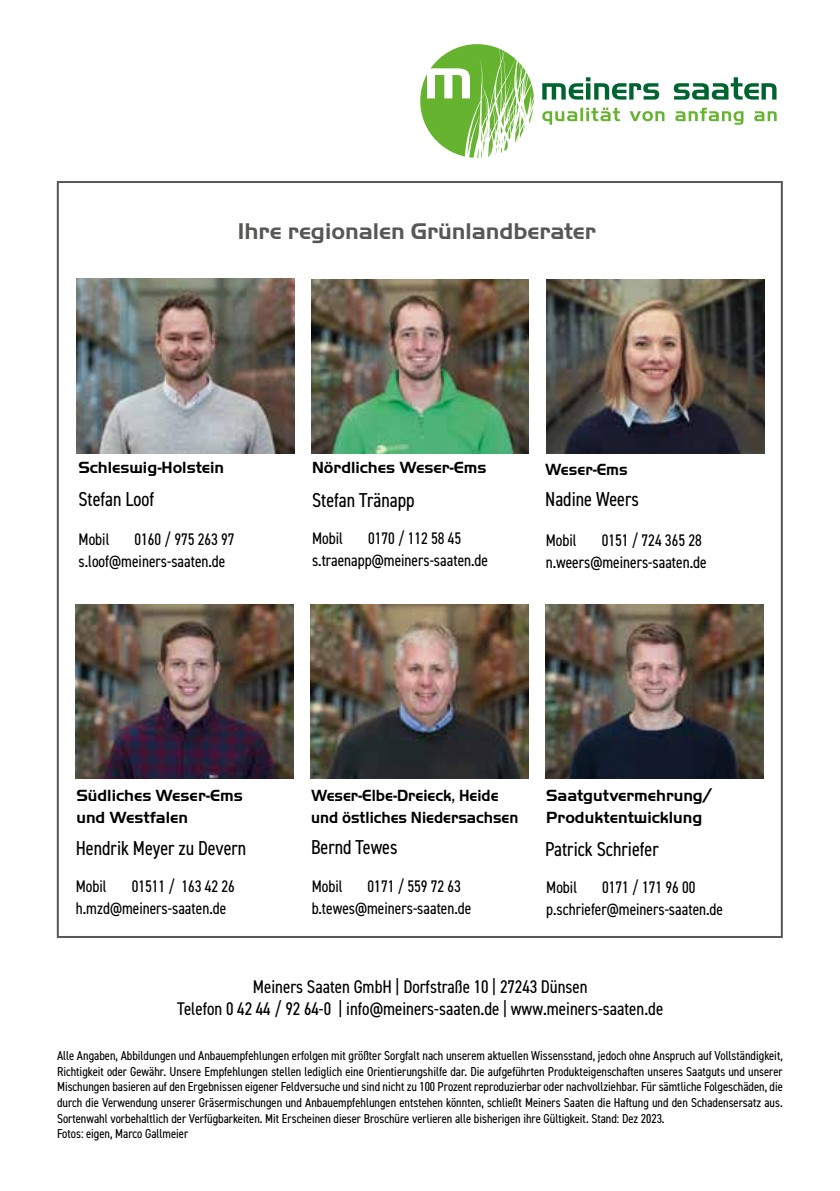
<style>
.page{position:relative;width:840px;height:1191px;background:#fff}
.page>*{position:absolute;margin:0;border:0;box-sizing:border-box;transform-origin:0 0}
.t1{font:700 23.6px "Handel Got D";color:#575756}
.t2{font:condensed 20.2px "DIN2014";color:#000}
.t3{font:condensed 18.4px/22px "DIN2014";color:#000;text-align:center}
.t4{font:condensed 16.8px/22px "DIN2014";color:#000}
.t5{font:700 16.8px/22px "Handel Got D";color:#000}
.t6{font:700 16.8px/22px "Handel Got D";color:#000;scale:.92 1}
.t7{font:700 16.8px "Handel Got D";color:#000;scale:.93 1}
.t8{font:condensed 13px/15.6px "DIN2014";color:#000}
</style>
<div class="page">
<img style="left:76px;top:279px;width:218px;height:174px">
<svg style="left:420px;top:44px;width:113px;height:114px"></svg>
<svg style="left:542px;top:77px;width:234px;height:23px"></svg>
<svg style="left:542px;top:108px;width:234px;height:17px"></svg>
<img style="left:76px;top:604px;width:217px;height:175px">
<img style="left:311px;top:279px;width:217px;height:174px">
<img style="left:311px;top:604px;width:217px;height:175px">
<img style="left:546px;top:279px;width:217px;height:174px">
<img style="left:545px;top:604px;width:217px;height:175px">
<h1 class="t1" style="left:238px;top:218px;width:359px">Ihre regionalen Grünlandberater</h1>
<p class="t5" style="left:78px;top:457px;width:147px">Schleswig-Holstein</p>
<h2 class="t2" style="left:78px;top:485px;width:77px">Stefan Loof</h2>
<p class="t5" style="left:312px;top:457px;width:176px">Nördliches Weser-Ems</p>
<h2 class="t2" style="left:312px;top:486px;width:104px">Stefan Tränapp</h2>
<p class="t7" style="left:545px;top:460px;width:90px">Weser-Ems</p>
<h2 class="t2" style="left:545px;top:485px;width:95px">Nadine Weers</h2>
<p class="t4" style="left:78px;top:528px;width:157px;text-indent:56px">0160 / 975 263 97 s.loof@meiners-saaten.de</p>
<p class="t4" style="left:78px;top:528px;width:32px">Mobil</p>
<p class="t4" style="left:312px;top:526px;width:177px;text-indent:56px">0170 / 112 58 45 s.traenapp@meiners-saaten.de</p>
<p class="t4" style="left:312px;top:526px;width:32px">Mobil</p>
<p class="t4" style="left:545px;top:528px;width:162px;text-align:right">0151 / 724 365 28 n.weers@meiners-saaten.de</p>
<p class="t4" style="left:545px;top:528px;width:32px">Mobil</p>
<p class="t5" style="left:76px;top:784px;width:168px">Südliches Weser-Ems und Westfalen</p>
<p class="t6" style="left:311px;top:784px;width:227px">Weser-Elbe-Dreieck, Heide und östliches Niedersachsen</p>
<p class="t5" style="left:546px;top:784px;width:167px">Saatgutvermehrung/<br>Produktentwicklung</p>
<h2 class="t2" style="left:76px;top:834px;width:172px">Hendrik Meyer zu Devern</h2>
<h2 class="t2" style="left:311px;top:833px;width:88px">Bernd Tewes</h2>
<h2 class="t2" style="left:545px;top:835px;width:115px">Patrick Schriefer</h2>
<p class="t4" style="left:76px;top:875px;width:161px;text-indent:56px">01511 / 163 42 26 h.mzd@meiners-saaten.de</p>
<p class="t4" style="left:76px;top:875px;width:32px">Mobil</p>
<p class="t4" style="left:311px;top:875px;width:161px;text-indent:56px">0171 / 559 72 63 b.tewes@meiners-saaten.de</p>
<p class="t4" style="left:311px;top:875px;width:32px">Mobil</p>
<p class="t4" style="left:546px;top:875px;width:178px;text-indent:56px">0171 / 171 96 00 p.schriefer@meiners-saaten.de</p>
<p class="t4" style="left:546px;top:875px;width:32px">Mobil</p>
<h3 class="t3" style="left:177px;top:975px;width:487px">Meiners Saaten GmbH | Dorfstraße 10 | 27243 Dünsen<br>Telefon 0 42 44 / 92 64-0 | info@meiners-saaten.de | www.meiners-saaten.de</h3>
<p class="t8" style="left:57px;top:1047px;width:727px">Alle Angaben, Abbildungen und Anbauempfehlungen erfolgen mit größter Sorgfalt nach unserem aktuellen Wissensstand, jedoch ohne Anspruch auf Vollständigkeit, Richtigkeit oder Gewähr. Unsere Empfehlungen stellen lediglich eine Orientierungshilfe dar. Die aufgeführten Produkteigenschaften unseres Saatguts und unserer Mischungen basieren auf den Ergebnissen eigener Feldversuche und sind nicht zu 100 Prozent reproduzierbar oder nachvollziehbar. Für sämtliche Folgeschäden, die durch die Verwendung unserer Gräsermischungen und Anbauempfehlungen entstehen könnten, schließt Meiners Saaten die Haftung und den Schadensersatz aus.<br>Sortenwahl vorbehaltlich der Verfügbarkeiten. Mit Erscheinen dieser Broschüre verlieren alle bisherigen ihre Gültigkeit. Stand: Dez 2023.<br>Fotos: eigen, Marco Gallmeier</p>
</div>
